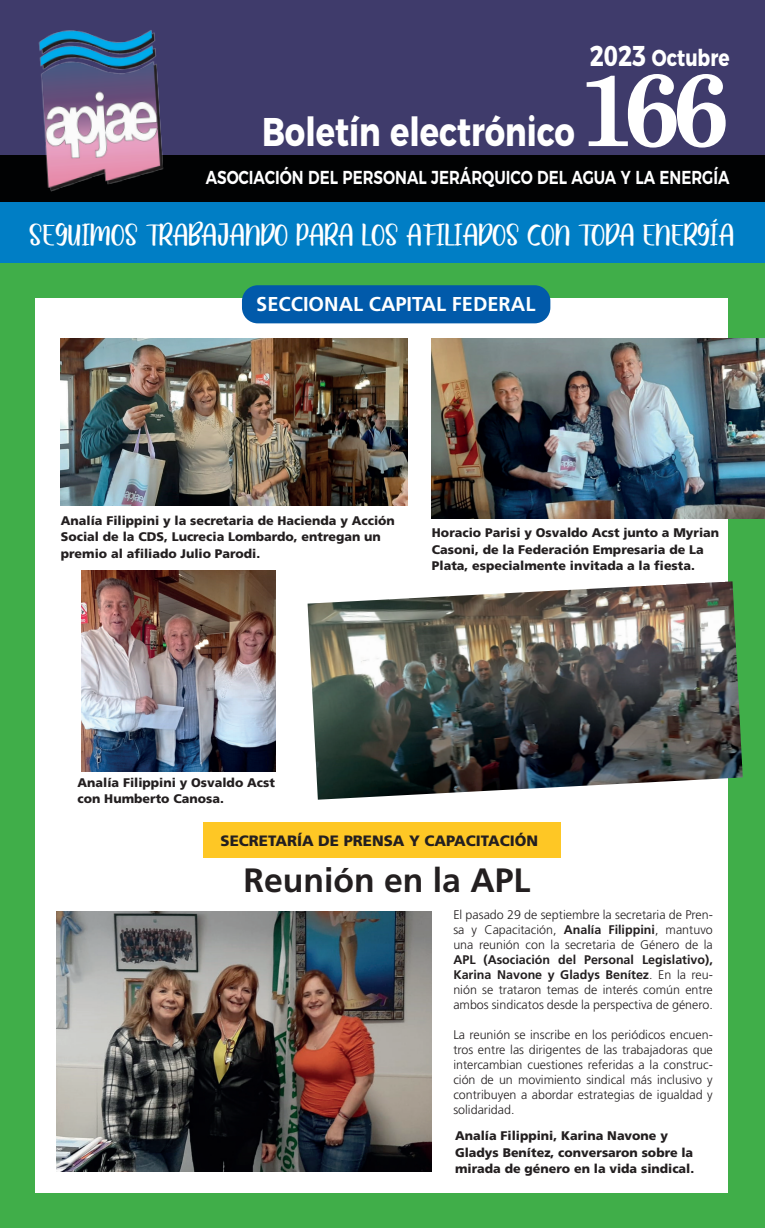
<style>
.page{position:relative;width:765px;height:1228px;background:#fff}
.page>*{position:absolute;margin:0;border:0;box-sizing:border-box;transform-origin:0 0}
.t1{font:700 103.5px "Century Schoolbook";color:#fff}
.t2{font:700 40px "Montserrat";color:#fff;scale:.8 1}
.t3{font:700 33.75px "Frutiger LT Pro";color:#231f20}
.t4{font:31.25px "Amatemora";color:#fff}
.t5{font:700 23.25px "Montserrat";color:#fff;scale:.8 1}
.t6{font:700 20px "Frutiger LT Pro";color:#fff}
.t7{font:600 18.75px "Montserrat";color:#fff;scale:.8 1}
.t8{font:900 15px "Frutiger LT Pro";color:#231f20}
.t9{font:300 12.5px/15px "Frutiger LT Pro";color:#231f20;text-align:justify}
.t10{font:900 12.5px/16.2px "Frutiger LT Pro";color:#231f20}
.s1{font-size:28.62px}
.s2{font-weight:700}
</style>
<div class="page">
<div style="left:0;top:260px;width:765px;height:968px;background:#40ae49"></div>
<div style="left:35px;top:298px;width:693px;height:894px;background:#fff"></div>
<div style="left:0;top:0;width:765px;height:162px;background:#3f3b6b"></div>
<div style="left:0;top:156px;width:765px;height:46px;background:#010203"></div>
<img style="left:24px;top:30px;width:150px;height:162px">
<div style="left:0;top:202px;width:765px;height:60px;background:#007ec5"></div>
<div style="left:242px;top:285px;width:308px;height:38px;background:#015aaa;border-radius:16px"></div>
<div style="left:203px;top:822px;width:358px;height:35px;background:#fec725"></div>
<img style="left:61px;top:338px;width:347px;height:167px">
<img style="left:432px;top:338px;width:333px;height:181px">
<img style="left:57px;top:911px;width:375px;height:260px">
<img style="left:308px;top:581px;width:435px;height:219px">
<img style="left:82px;top:570px;width:194px;height:201px">
<h2 class="t2" style="left:262px;top:99px;width:392px">Boletín electrónico</h2>
<h3 class="t5" style="left:590px;top:38px;width:176px"><span class="s1">2023</span> Octubre</h3>
<h1 class="t1" style="left:577px;top:28px;width:155px">166</h1>
<h3 class="t7" style="left:206px;top:162px;width:656px">ASOCIACIÓN DEL PERSONAL JERÁRQUICO DEL AGUA Y LA ENERGÍA</h3>
<h3 class="t4" style="left:30px;top:219px;width:707px">SEGUIMOS TRABAJANDO PARA LOS AFILIADOS CON TODA ENERGÍA</h3>
<h3 class="t6" style="left:256px;top:292px;width:281px">SECCIONAL CAPITAL FEDERAL</h3>
<p class="t10" style="left:61px;top:512px;width:336px">Analía Filippini y la secretaria de Hacienda y Acción<br>Social de la CDS, Lucrecia Lombardo, entregan un premio al afiliado Julio Parodi.</p>
<p class="t10" style="left:432px;top:525px;width:289px">Horacio Parisi y Osvaldo Acst junto a Myrian<br>Casoni, de la Federación Empresaria de La<br>Plata, especialmente invitada a la fiesta.</p>
<p class="t10" style="left:78px;top:774px;width:199px">Analía Filippini y Osvaldo Acst con Humberto Canosa.</p>
<p class="t8" style="left:221px;top:832px;width:319px">SECRETARÍA DE PRENSA Y CAPACITACIÓN</p>
<h3 class="t3" style="left:243px;top:860px;width:288px">Reunión en la APL</h3>
<p class="t9" style="left:453px;top:907px;width:261px">El pasado 29 de septiembre la secretaria de Pren&shy;sa y Capacitación, <span class="s2">Analía Filippini</span>, mantuvo una reunión con la secretaria de Género de la</p>
<p class="t9" style="left:453px;top:952px;width:261px"><span class="s2">APL (Asociación del Personal Legislativo), Karina Navone y Gladys Benítez</span>. En la reu&shy;nión se trataron temas de interés común entre ambos sindicatos desde la perspectiva de género.</p>
<p class="t9" style="left:453px;top:1027px;width:261px">La reunión se inscribe en los periódicos encuen&shy;tros entre las dirigentes de las trabajadoras que intercambian cuestiones referidas a la construc&shy;ción de un movimiento sindical más inclusivo y contribuyen a abordar estrategias de igualdad y solidaridad.</p>
<p class="t10" style="left:455px;top:1128px;width:241px">Analía Filippini, Karina Navone y<br>Gladys Benítez, conversaron sobre la mirada de género en la vida sindical.</p>
</div>
